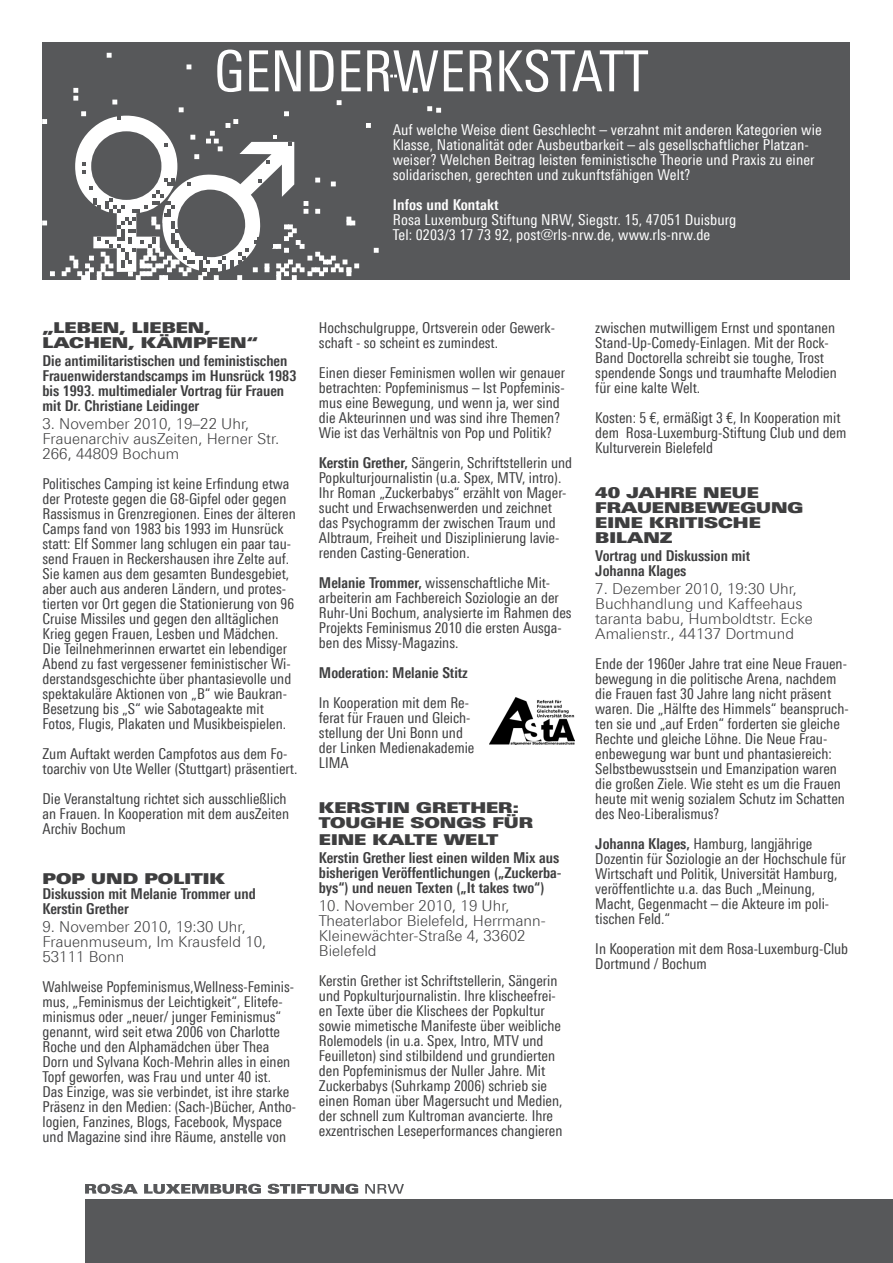
<style>
.page{position:relative;width:893px;height:1263px;background:#fff}
.page>*{position:absolute;margin:0;border:0;box-sizing:border-box;transform-origin:0 0}
.t1{font:56.7px "Linotype Univers 420 Cn";color:#fff}
.t2{font:15px/15px "Linotype Univers 420 Cn";color:#3e3e3f}
.t3{font:700 15px/15px "Linotype Univers 620 Cn";color:#3e3e3f}
.t4{font:15px/15px "Linotype Univers 420 Cn";letter-spacing:.005em;color:#fff}
.t5{font:300 15px/15px "Linotype Univers 330";color:#3e3e3f}
.t6{font:15px/15px "Linotype Univers 940 Ex X Black";color:#3e3e3f}
.t7{font:700 15px "Linotype Univers 620 Cn";letter-spacing:.005em;color:#fff}
.s1{font-family:"Linotype Univers 620 Cn";font-weight:700}
</style>
<div class="page">
<div style="left:43px;top:43px;width:807px;height:237px;background:#57585a"></div>
<svg style="left:85px;top:1184px;width:319px;height:10px"></svg>
<div style="left:85px;top:1199px;width:808px;height:64px;background:#57585a"></div>
<svg style="left:374px;top:248px;width:4px;height:4px"></svg>
<svg style="left:43px;top:221px;width:4px;height:4px"></svg>
<svg style="left:50px;top:272px;width:5px;height:4px"></svg>
<svg style="left:43px;top:119px;width:4px;height:5px"></svg>
<svg style="left:366px;top:123px;width:5px;height:5px"></svg>
<svg style="left:413px;top:88px;width:4px;height:4px"></svg>
<svg style="left:428px;top:107px;width:13px;height:5px"></svg>
<svg style="left:390px;top:74px;width:7px;height:4px"></svg>
<svg style="left:187px;top:65px;width:4px;height:4px"></svg>
<svg style="left:107px;top:53px;width:4px;height:4px"></svg>
<svg style="left:62px;top:88px;width:297px;height:192px"></svg>
<img style="left:490px;top:697px;width:85px;height:47px">
<h1 class="t1" style="left:214px;top:38px;width:436px">GENDERWERKSTATT</h1>
<p class="t4" style="left:393px;top:122px;width:430px">Auf welche Weise dient Geschlecht – verzahnt mit anderen Kategorien wie Klasse, Nationalität oder Ausbeutbarkeit – als gesellschaftlicher Platzan&shy;weiser? Welchen Beitrag leisten feministische Theorie und Praxis zu einer solidarischen, gerechten und zukunftsfähigen Welt?</p>
<p class="t7" style="left:393px;top:196px;width:107px">Infos und Kontakt</p>
<p class="t4" style="left:393px;top:212px;width:345px">Rosa Luxemburg Stiftung NRW, Siegstr. 15, 47051 Duisburg<br>Tel: 0203/3 17 73 92, post@rls-nrw.de, www.rls-nrw.de</p>
<p class="t6" style="left:43px;top:320px;width:217px">„LEBEN, LIEBEN,<br>LACHEN, KÄMPFEN“</p>
<p class="t3" style="left:43px;top:353px;width:255px">Die antimilitaristischen und feministischen Frauenwiderstandscamps im Hunsrück 1983 bis 1993. multimedialer Vortrag für Frauen mit Dr. Christiane Leidinger</p>
<p class="t5" style="left:43px;top:416px;width:238px">3. November 2010, 19–22 Uhr,<br>Frauenarchiv ausZeiten, Herner Str.<br>266, 44809 Bochum</p>
<p class="t2" style="left:43px;top:476px;width:255px">Politisches Camping ist keine Erfindung etwa der Proteste gegen die G8-Gipfel oder gegen Rassismus in Grenzregionen. Eines der älteren Camps fand von 1983 bis 1993 im Hunsrück statt: Elf Sommer lang schlugen ein paar tau&shy;send Frauen in Reckershausen ihre Zelte auf.<br>Sie kamen aus dem gesamten Bundesgebiet, aber auch aus anderen Ländern, und protes&shy;tierten vor Ort gegen die Stationierung von 96<br>Cruise Missiles und gegen den alltäglichen Krieg gegen Frauen, Lesben und Mädchen.<br>Die Teilnehmerinnen erwartet ein lebendiger Abend zu fast vergessener feministischer Wi&shy;derstandsgeschichte über phantasievolle und spektakuläre Aktionen von „B“ wie Baukran-Besetzung bis „S“ wie Sabotageakte mit Fotos, Flugis, Plakaten und Musikbeispielen.</p>
<p class="t2" style="left:43px;top:746px;width:256px">Zum Auftakt werden Campfotos aus dem Fo&shy;toarchiv von Ute Weller (Stuttgart) präsentiert.</p>
<p class="t2" style="left:43px;top:791px;width:248px">Die Veranstaltung richtet sich ausschließlich an Frauen. In Kooperation mit dem ausZeiten<br>Archiv Bochum</p>
<p class="t6" style="left:43px;top:871px;width:184px">POP UND POLITIK</p>
<p class="t3" style="left:43px;top:886px;width:215px">Diskussion mit Melanie Trommer und<br>Kerstin Grether</p>
<p class="t5" style="left:43px;top:919px;width:225px">9. November 2010, 19:30 Uhr,<br>Frauenmuseum, Im Krausfeld 10,<br>53111 Bonn</p>
<p class="t2" style="left:43px;top:979px;width:255px">Wahlweise Popfeminismus‚Wellness-Feminis&shy;mus‚ „Feminismus der Leichtigkeit“, Elitefe&shy;minismus oder „neuer/ junger Feminismus“ genannt, wird seit etwa 2006 von Charlotte Roche und den Alphamädchen über Thea Dorn und Sylvana Koch-Mehrin alles in einen Topf geworfen, was Frau und unter 40 ist.<br>Das Einzige, was sie verbindet, ist ihre starke Präsenz in den Medien: (Sach-)Bücher, Antho&shy;logien, Fanzines, Blogs, Facebook, Myspace und Magazine sind ihre Räume, anstelle von</p>
<p class="t2" style="left:319px;top:320px;width:238px">Hochschulgruppe, Ortsverein oder Gewerk&shy;schaft - so scheint es zumindest.</p>
<p class="t2" style="left:319px;top:365px;width:248px">Einen dieser Feminismen wollen wir genauer betrachten: Popfeminismus – Ist Popfeminis&shy;mus eine Bewegung, und wenn ja, wer sind die Akteurinnen und was sind ihre Themen?<br>Wie ist das Verhältnis von Pop und Politik?</p>
<p class="t2" style="left:319px;top:455px;width:255px"><span class="s1">Kerstin Grether,</span> Sängerin, Schriftstellerin und Popkulturjournalistin (u.a. Spex, MTV, intro).<br>Ihr Roman „Zuckerbabys“ erzählt von Mager&shy;sucht und Erwachsenwerden und zeichnet das Psychogramm der zwischen Traum und Albtraum, Freiheit und Disziplinierung lavie&shy;renden Casting-Generation.</p>
<p class="t2" style="left:319px;top:575px;width:254px"><span class="s1">Melanie Trommer,</span> wissenschaftliche Mit&shy;arbeiterin am Fachbereich Soziologie an der Ruhr-Uni Bochum, analysierte im Rahmen des Projekts Feminismus 2010 die ersten Ausga&shy;ben des Missy-Magazins.</p>
<p class="t3" style="left:319px;top:665px;width:150px">Moderation: Melanie Stitz</p>
<p class="t2" style="left:319px;top:695px;width:157px">In Kooperation mit dem Re&shy;ferat für Frauen und Gleich&shy;stellung der Uni Bonn und der Linken Medienakademie<br>LIMA</p>
<p class="t6" style="left:319px;top:800px;width:216px">KERSTIN GRETHER:<br>TOUGHE SONGS FÜR</p>
<p class="t6" style="left:319px;top:832px;width:181px">EINE KALTE WELT</p>
<p class="t3" style="left:319px;top:850px;width:244px">Kerstin Grether liest einen wilden Mix aus bisherigen Veröffentlichungen („Zuckerba&shy;bys“) und neuen Texten („It takes two“)</p>
<p class="t5" style="left:319px;top:898px;width:228px">10. November 2010, 19 Uhr,<br>Theaterlabor Bielefeld, Herrmann-<br>Kleinewächter-Straße 4, 33602<br>Bielefeld</p>
<p class="t2" style="left:319px;top:973px;width:245px">Kerstin Grether ist Schriftstellerin, Sängerin und Popkulturjournalistin. Ihre klischeefrei&shy;en Texte über die Klischees der Popkultur sowie mimetische Manifeste über weibliche Rolemodels (in u.a. Spex, Intro, MTV und Feuilleton) sind stilbildend und grundierten den Popfeminismus der Nuller Jahre. Mit Zuckerbabys (Suhrkamp 2006) schrieb sie einen Roman über Magersucht und Medien, der schnell zum Kultroman avancierte. Ihre exzentrischen Leseperformances changieren</p>
<p class="t2" style="left:595px;top:320px;width:243px">zwischen mutwilligem Ernst und spontanen Stand-Up-Comedy-Einlagen. Mit der Rock-Band Doctorella schreibt sie toughe, Trost spendende Songs und traumhafte Melodien für eine kalte Welt.</p>
<p class="t2" style="left:595px;top:410px;width:253px">Kosten: 5 €, ermäßigt 3 €, In Kooperation mit dem Rosa-Luxemburg-Stiftung Club und dem<br>Kulturverein Bielefeld</p>
<p class="t6" style="left:595px;top:485px;width:208px">40 JAHRE NEUE<br>FRAUENBEWEGUNG<br>EINE KRITISCHE<br>BILANZ</p>
<p class="t3" style="left:595px;top:548px;width:156px">Vortrag und Diskussion mit<br>Johanna Klages</p>
<p class="t5" style="left:595px;top:581px;width:219px">7. Dezember 2010, 19:30 Uhr,<br>Buchhandlung und Kaffeehaus taranta babu, Humboldtstr. Ecke<br>Amalienstr., 44137 Dortmund</p>
<p class="t2" style="left:595px;top:656px;width:255px">Ende der 1960er Jahre trat eine Neue Frauen&shy;bewegung in die politische Arena, nachdem die Frauen fast 30 Jahre lang nicht präsent waren. Die „Hälfte des Himmels“ beanspruch&shy;ten sie und „auf Erden“ forderten sie gleiche Rechte und gleiche Löhne. Die Neue Frau&shy;enbewegung war bunt und phantasiereich:<br>Selbstbewusstsein und Emanzipation waren die großen Ziele. Wie steht es um die Frauen heute mit wenig sozialem Schutz im Schatten des Neo-Liberalismus?</p>
<p class="t2" style="left:595px;top:836px;width:252px"><span class="s1">Johanna Klages,</span> Hamburg, langjährige Dozentin für Soziologie an der Hochschule für Wirtschaft und Politik, Universität Hamburg, veröffentlichte u.a. das Buch „Meinung, Macht, Gegenmacht – die Akteure im poli&shy;tischen Feld.“</p>
<p class="t2" style="left:595px;top:941px;width:254px">In Kooperation mit dem Rosa-Luxemburg-Club<br>Dortmund / Bochum</p>
</div>
